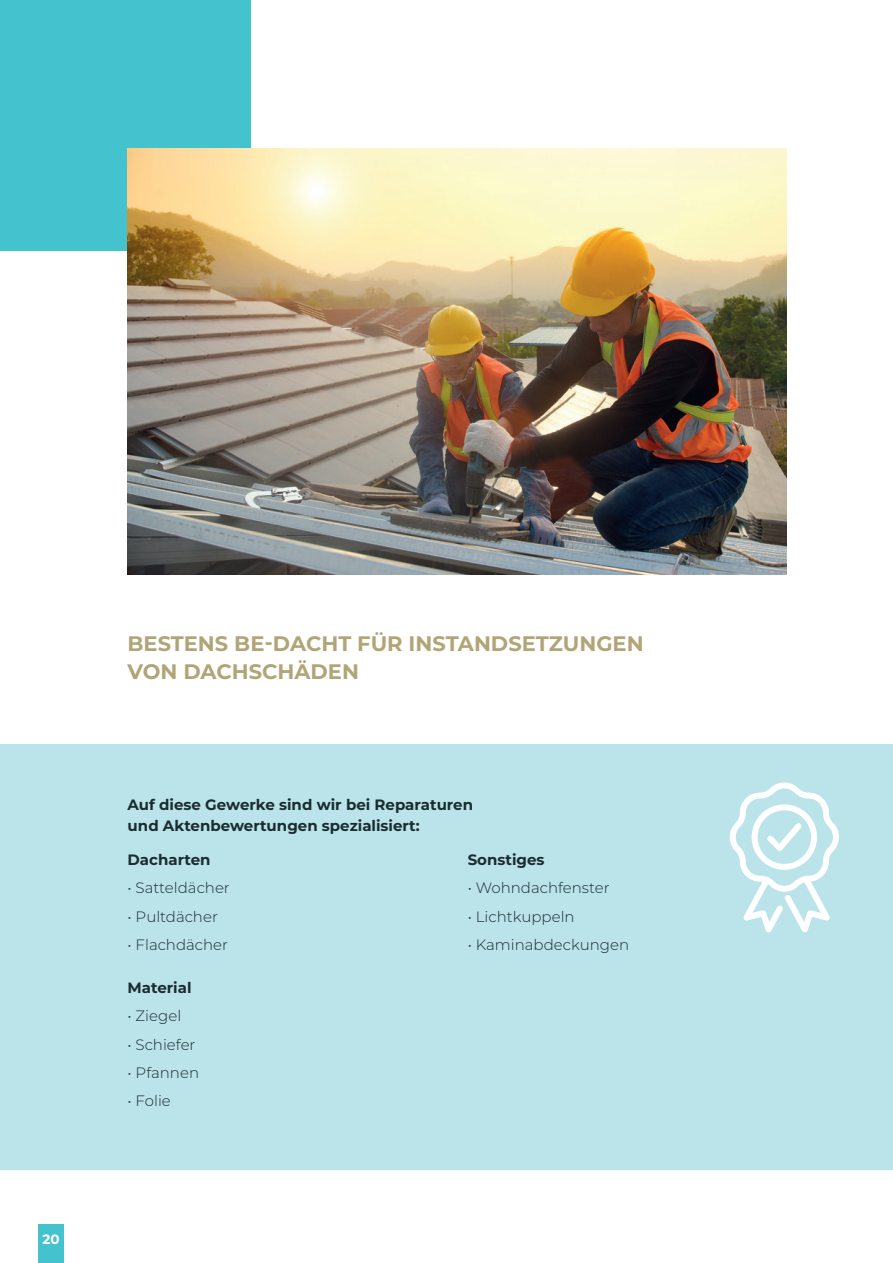
<style>
.page{position:relative;width:893px;height:1263px;background:#fff}
.page>*{position:absolute;margin:0;border:0;box-sizing:border-box;transform-origin:0 0}
.Headline_versal{font:700 21px/28.5px "Montserrat";color:#b1a578}
.Aufzählung{font:300 15px "Montserrat";color:#1a2c2f}
.Aufzählung_bold{font:700 15px/21px "Montserrat";color:#1a2c2f}
.t1{font:700 13.5px "Montserrat";color:#fff}
</style>
<div class="page">
<div style="left:38px;top:1225px;width:26px;height:38px;background:#44c2ce"></div>
<div style="left:0;top:0;width:251px;height:251px;background:#44c2ce"></div>
<div style="left:0;top:744px;width:893px;height:425px;background:#bae3ea"></div>
<svg style="left:729px;top:782px;width:110px;height:151px"></svg>
<div style="left:752px;top:804px;width:65px;height:66px;border:6px solid #fff;border-radius:50%"></div>
<img style="left:128px;top:149px;width:659px;height:425px">
<p class="t1" style="left:42px;top:1229px;width:19px">20</p>
<p class="Headline_versal" style="left:128px;top:628px;width:518px">BESTENS BE-DACHT FÜR INSTANDSETZUNGEN<br>VON DACHSCHÄDEN</p>
<p class="Aufzählung_bold" style="left:128px;top:793px;width:347px">Auf diese Gewerke sind wir bei Reparaturen und Aktenbewertungen spezialisiert:</p>
<p class="Aufzählung_bold" style="left:468px;top:848px;width:78px">Sonstiges</p>
<p class="Aufzählung" style="left:468px;top:878px;width:143px">• Wohndachfenster</p>
<p class="Aufzählung" style="left:468px;top:906px;width:108px">• Lichtkuppeln</p>
<p class="Aufzählung" style="left:468px;top:934px;width:163px">• Kaminabdeckungen</p>
<p class="Aufzählung_bold" style="left:128px;top:848px;width:84px">Dacharten</p>
<p class="Aufzählung" style="left:128px;top:878px;width:104px">• Satteldächer</p>
<p class="Aufzählung" style="left:128px;top:906px;width:92px">• Pultdächer</p>
<p class="Aufzählung" style="left:128px;top:934px;width:102px">• Flachdächer</p>
<p class="Aufzählung_bold" style="left:128px;top:976px;width:66px">Material</p>
<p class="Aufzählung" style="left:128px;top:1006px;width:55px">• Ziegel</p>
<p class="Aufzählung" style="left:128px;top:1034px;width:69px">• Schiefer</p>
<p class="Aufzählung" style="left:128px;top:1062px;width:73px">• Pfannen</p>
<p class="Aufzählung" style="left:128px;top:1090px;width:45px">• Folie</p>
</div>
